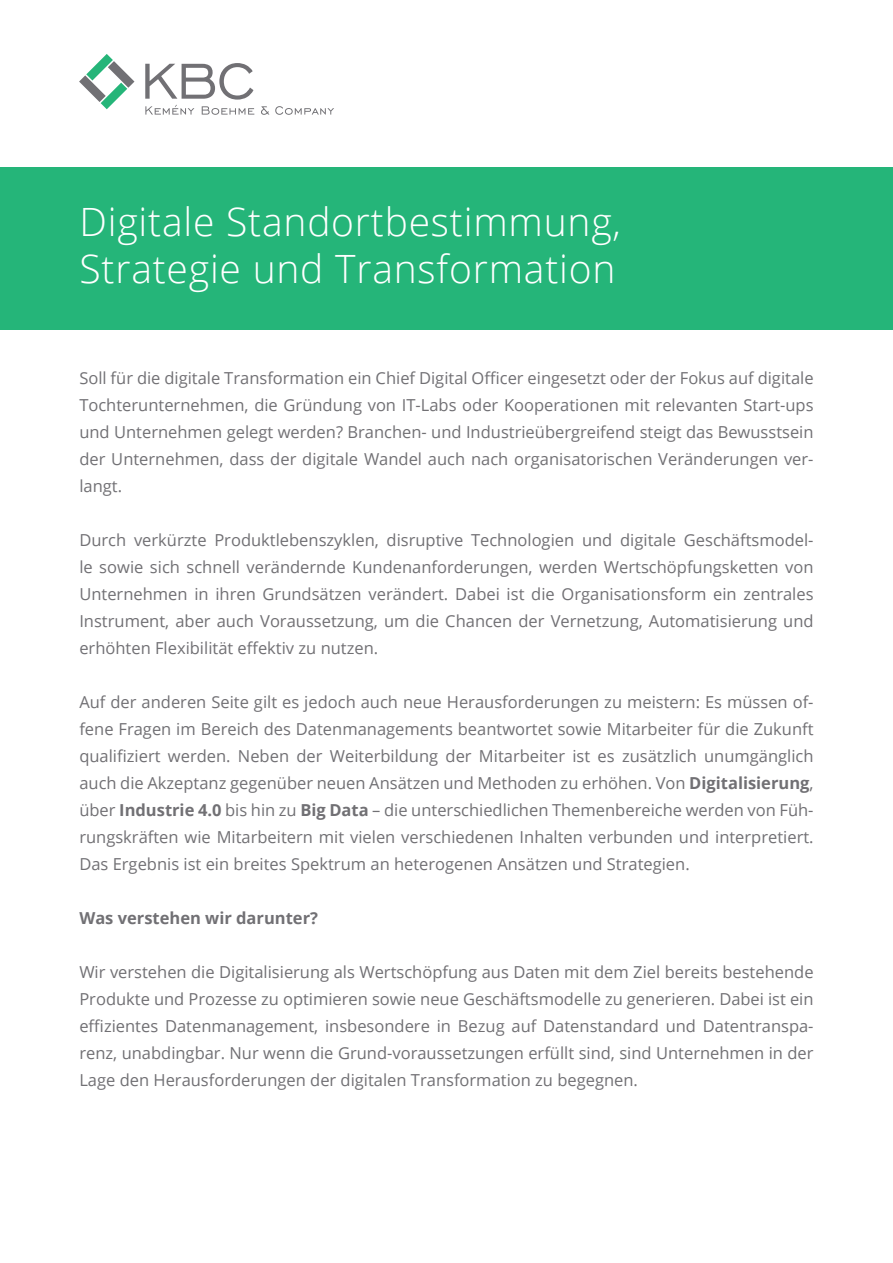
<style>
.page{position:relative;width:893px;height:1263px;background:#fff}
.page>*{position:absolute;margin:0;border:0;box-sizing:border-box;transform-origin:0 0}
.t1{font:300 39px/46.5px "Open Sans";letter-spacing:.02em;color:#fff}
.t2{font:16.5px/27px "Open Sans";color:#717074;text-align:justify}
.t3{font:700 16.5px "Open Sans";color:#717074}
.s1{font-weight:700}
</style>
<div class="page">
<div style="left:0;top:168px;width:892px;height:162px;background:#25b579"></div>
<svg style="left:79px;top:54px;width:55px;height:55px"></svg>
<svg style="left:145px;top:63px;width:189px;height:52px"></svg>
<h1 class="t1" style="left:80px;top:198px;width:543px">Digitale Standortbestimmung,<br>Strategie und Transformation</h1>
<p class="t2" style="left:79px;top:364px;width:736px">Soll für die digitale Transformation ein Chief Digital Officer eingesetzt oder der Fokus auf digitale Tochterunternehmen, die Gründung von IT-Labs oder Kooperationen mit relevanten Start-ups und Unternehmen gelegt werden? Branchen- und Industrieübergreifend steigt das Bewusstsein der Unternehmen, dass der digitale Wandel auch nach organisatorischen Veränderungen ver&shy;langt.</p>
<p class="t2" style="left:79px;top:526px;width:736px">Durch verkürzte Produktlebenszyklen, disruptive Technologien und digitale Geschäftsmodel&shy;le sowie sich schnell verändernde Kundenanforderungen, werden Wertschöpfungsketten von Unternehmen in ihren Grundsätzen verändert. Dabei ist die Organisationsform ein zentrales Instrument, aber auch Voraussetzung, um die Chancen der Vernetzung, Automatisierung und erhöhten Flexibilität effektiv zu nutzen.</p>
<p class="t2" style="left:79px;top:688px;width:736px">Auf der anderen Seite gilt es jedoch auch neue Herausforderungen zu meistern: Es müssen of&shy;fene Fragen im Bereich des Datenmanagements beantwortet sowie Mitarbeiter für die Zukunft qualifiziert werden. Neben der Weiterbildung der Mitarbeiter ist es zusätzlich unumgänglich auch die Akzeptanz gegenüber neuen Ansätzen und Methoden zu erhöhen. Von <span class="s1">Digitalisierung</span>, über <span class="s1">Industrie 4.0</span> bis hin zu <span class="s1">Big Data</span> – die unterschiedlichen Themenbereiche werden von Füh&shy;rungskräften wie Mitarbeitern mit vielen verschiedenen Inhalten verbunden und interpretiert.<br>Das Ergebnis ist ein breites Spektrum an heterogenen Ansätzen und Strategien.</p>
<p class="t3" style="left:79px;top:906px;width:240px">Was verstehen wir darunter?</p>
<p class="t2" style="left:79px;top:958px;width:736px">Wir verstehen die Digitalisierung als Wertschöpfung aus Daten mit dem Ziel bereits bestehende Produkte und Prozesse zu optimieren sowie neue Geschäftsmodelle zu generieren. Dabei ist ein effizientes Datenmanagement, insbesondere in Bezug auf Datenstandard und Datentranspa&shy;renz, unabdingbar. Nur wenn die Grund-voraussetzungen erfüllt sind, sind Unternehmen in der Lage den Herausforderungen der digitalen Transformation zu begegnen.</p>
</div>
